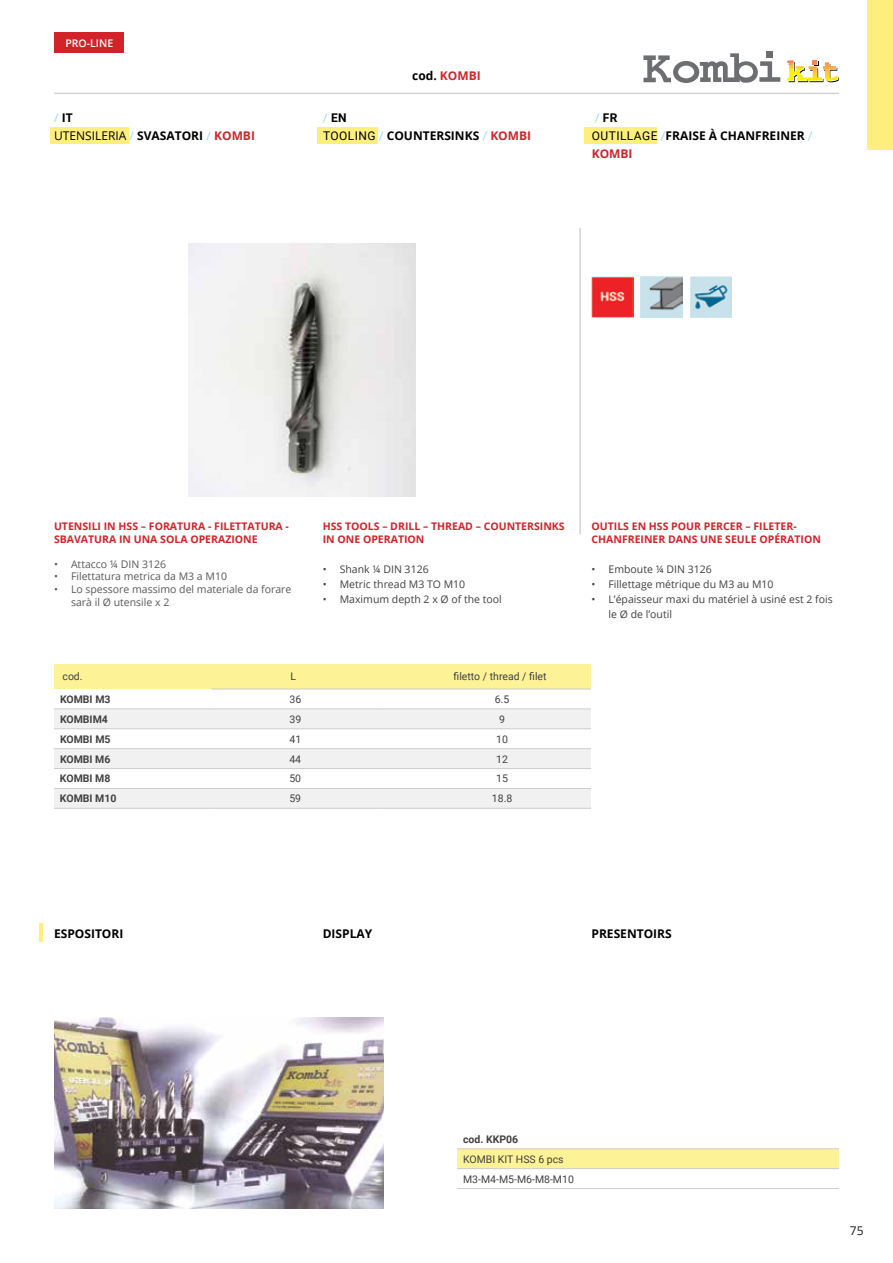
<style>
.page{position:relative;width:893px;height:1263px;background:#fff}
.page>*{position:absolute;margin:0;border:0;box-sizing:border-box;transform-origin:0 0}
.t1{font:700 12px/18px "Open Sans";color:#000}
.t2{font:700 12px "Open Sans";color:#d2232a}
.t3{font:700 12px "Roboto";color:#000}
.t4{font:12px "Open Sans";color:#1a1a1a}
.t5{font:700 10.5px/12.6px "Open Sans";color:#d2232a}
.t6{font:10.5px/15px "Open Sans";color:#414042}
.t7{font:10.5px/12.6px "Open Sans";color:#58595b}
.t8{font:10.5px/20px "Roboto";color:#414042}
.t9{font:700 10.5px "Roboto";color:#414042}
.t10{font:600 10.5px "Open Sans";color:#fff}
.s1{color:#000}
.s2{font-weight:400;color:#96d9ee}
.s3{font-weight:400}
.s4{font-family:"Roboto";font-weight:400;color:#96d9ee}
.s5{color:#d2232a}
.s6{font-family:"Roboto";font-weight:400}
</style>
<div class="page">
<hr style="left:54px;top:93px;width:785px;height:1px;background:#d1d3d4">
<div style="left:867px;top:0;width:26px;height:149px;background:#feef7c"></div>
<img style="left:188px;top:244px;width:228px;height:253px">
<div style="left:54px;top:664px;width:537px;height:25px;background:#fef296"></div>
<svg style="left:54px;top:710px;width:537px;height:98px;fill:#f1f1f2"></svg>
<hr style="left:211px;top:689px;width:168px;height:1px;background:#cbcdce">
<hr style="left:379px;top:689px;width:246px;height:1px;background:#cbcdce">
<hr style="left:54px;top:709px;width:157px;height:1px;background:#cbcdce">
<hr style="left:211px;top:709px;width:168px;height:1px;background:#cbcdce">
<hr style="left:379px;top:709px;width:246px;height:1px;background:#cbcdce">
<hr style="left:54px;top:728px;width:157px;height:1px;background:#cbcdce">
<hr style="left:211px;top:728px;width:168px;height:1px;background:#cbcdce">
<hr style="left:379px;top:728px;width:246px;height:1px;background:#cbcdce">
<hr style="left:54px;top:748px;width:157px;height:1px;background:#cbcdce">
<hr style="left:211px;top:748px;width:168px;height:1px;background:#cbcdce">
<hr style="left:379px;top:748px;width:246px;height:1px;background:#cbcdce">
<hr style="left:54px;top:768px;width:157px;height:1px;background:#cbcdce">
<hr style="left:211px;top:768px;width:168px;height:1px;background:#cbcdce">
<hr style="left:379px;top:768px;width:246px;height:1px;background:#cbcdce">
<hr style="left:54px;top:788px;width:157px;height:1px;background:#cbcdce">
<hr style="left:211px;top:788px;width:168px;height:1px;background:#cbcdce">
<hr style="left:379px;top:788px;width:246px;height:1px;background:#cbcdce">
<hr style="left:54px;top:808px;width:157px;height:1px;background:#cbcdce">
<hr style="left:211px;top:808px;width:168px;height:1px;background:#cbcdce">
<hr style="left:379px;top:808px;width:246px;height:1px;background:#cbcdce">
<div style="left:766px;top:51px;width:6px;height:7px;background:#6d6e71"></div>
<svg style="left:643px;top:53px;width:137px;height:30px"></svg>
<svg style="left:787px;top:60px;width:52px;height:22px"></svg>
<img style="left:54px;top:1017px;width:330px;height:192px">
<div style="left:50px;top:127px;width:79px;height:17px;background:#feef7c"></div>
<div style="left:317px;top:127px;width:61px;height:17px;background:#feef7c"></div>
<div style="left:584px;top:127px;width:73px;height:17px;background:#feef7c"></div>
<hr style="left:40px;top:924px;width:3px;height:18px;background:#feef7c">
<div style="left:457px;top:1149px;width:382px;height:19px;background:#fef296"></div>
<hr style="left:457px;top:1148px;width:382px;height:1px;background:#cbcdce">
<hr style="left:457px;top:1168px;width:382px;height:1px;background:#cbcdce">
<hr style="left:457px;top:1188px;width:382px;height:1px;background:#cbcdce">
<div style="left:55px;top:32px;width:69px;height:21px;background:#d2232a"></div>
<hr style="left:579px;top:228px;width:2px;height:306px;background:#d1d3d4">
<img style="left:591px;top:276px;width:42px;height:42px">
<img style="left:640px;top:276px;width:42px;height:42px">
<img style="left:690px;top:276px;width:42px;height:42px">
<div style="left:591px;top:647px;width:261px;height:191px;background:#fff"></div>
<p class="t10" style="left:65px;top:36px;width:49px">PRO-LINE</p>
<p class="t2" style="left:412px;top:67px;width:70px"><span class="s1">cod.</span> KOMBI</p>
<p class="t1" style="left:54px;top:108px;width:202px"><span class="s2">/</span> IT<br><span class="s3">UTENSILERIA</span> <span class="s2">/</span> SVASATORI <span class="s4">/</span> <span class="s5">KOMBI</span></p>
<p class="t3" style="left:323px;top:110px;width:25px"><span class="s2">/</span> EN</p>
<p class="t1" style="left:323px;top:126px;width:210px"><span class="s6">TOOLING</span> <span class="s4">/</span> COUNTERSINKS <span class="s4">/</span> <span class="s5">KOMBI</span></p>
<p class="t3" style="left:595px;top:110px;width:24px"><span class="s2">/</span> FR</p>
<p class="t1" style="left:592px;top:126px;width:223px"><span class="s6">OUTILLAGE</span> <span class="s4">/</span>FRAISE À CHANFREINER <span class="s4">/<br></span><span class="s5">KOMBI</span></p>
<p class="t5" style="left:54px;top:519px;width:236px">UTENSILI IN HSS – FORATURA - FILETTATURA -<br>SBAVATURA IN UNA SOLA OPERAZIONE</p>
<p class="t7" style="left:54px;top:557px;width:114px">• Attacco ¼ DIN 3126</p>
<p class="t7" style="left:54px;top:570px;width:175px">• Filettatura metrica da M3 a M10</p>
<p class="t7" style="left:71px;top:582px;width:222px;text-indent:-17px">• Lo spessore massimo del materiale da forare sarà il Ø utensile x 2</p>
<p class="t5" style="left:323px;top:519px;width:243px">HSS TOOLS – DRILL – THREAD – COUNTERSINKS<br>IN ONE OPERATION</p>
<p class="t6" style="left:323px;top:561px;width:107px">• Shank ¼ DIN 3126</p>
<p class="t6" style="left:323px;top:576px;width:144px">• Metric thread M3 TO M10</p>
<p class="t6" style="left:323px;top:591px;width:181px">• Maximum depth 2 x Ø of the tool</p>
<p class="t8" style="left:63px;top:667px;width:22px">cod.</p>
<p class="t8" style="left:290px;top:667px;width:7px">L</p>
<p class="t8" style="left:454px;top:667px;width:94px">filetto / thread / filet</p>
<p class="t9" style="left:60px;top:693px;width:52px">KOMBI M3</p>
<p class="t8" style="left:289px;top:689px;width:13px">36</p>
<p class="t8" style="left:495px;top:689px;width:16px">6.5</p>
<p class="t9" style="left:60px;top:713px;width:49px">KOMBIM4</p>
<p class="t8" style="left:289px;top:709px;width:13px">39</p>
<p class="t8" style="left:499px;top:709px;width:7px">9</p>
<p class="t9" style="left:60px;top:733px;width:52px">KOMBI M5</p>
<p class="t8" style="left:289px;top:729px;width:13px">41</p>
<p class="t8" style="left:496px;top:729px;width:13px">10</p>
<p class="t9" style="left:60px;top:753px;width:52px">KOMBI M6</p>
<p class="t8" style="left:289px;top:749px;width:13px">44</p>
<p class="t8" style="left:496px;top:749px;width:13px">12</p>
<p class="t9" style="left:60px;top:773px;width:52px">KOMBI M8</p>
<p class="t8" style="left:289px;top:769px;width:13px">50</p>
<p class="t8" style="left:496px;top:769px;width:13px">15</p>
<p class="t9" style="left:60px;top:792px;width:58px">KOMBI M10</p>
<p class="t8" style="left:289px;top:789px;width:13px">59</p>
<p class="t8" style="left:492px;top:789px;width:22px">18.8</p>
<p class="t5" style="left:591px;top:519px;width:231px">OUTILS EN HSS POUR PERCER – FILETER-<br>CHANFREINER DANS UNE SEULE OPÉRATION</p>
<p class="t6" style="left:591px;top:561px;width:122px">• Emboute ¼ DIN 3126</p>
<p class="t6" style="left:591px;top:576px;width:184px">• Fillettage métrique du M3 au M10</p>
<p class="t6" style="left:608px;top:591px;width:226px;text-indent:-17px">• L’épaisseur maxi du matériel à usiné est 2 fois le Ø de l’outil</p>
<p class="t1" style="left:54px;top:924px;width:71px">ESPOSITORI</p>
<p class="t1" style="left:323px;top:924px;width:51px">DISPLAY</p>
<p class="t1" style="left:591px;top:924px;width:82px">PRESENTOIRS</p>
<p class="t9" style="left:463px;top:1133px;width:57px">cod. KKP06</p>
<p class="t8" style="left:463px;top:1149px;width:112px">KOMBI KIT HSS 6 pcs<br>M3-M4-M5-M6-M8-M10</p>
<p class="t4" style="left:850px;top:1222px;width:15px">75</p>
</div>
